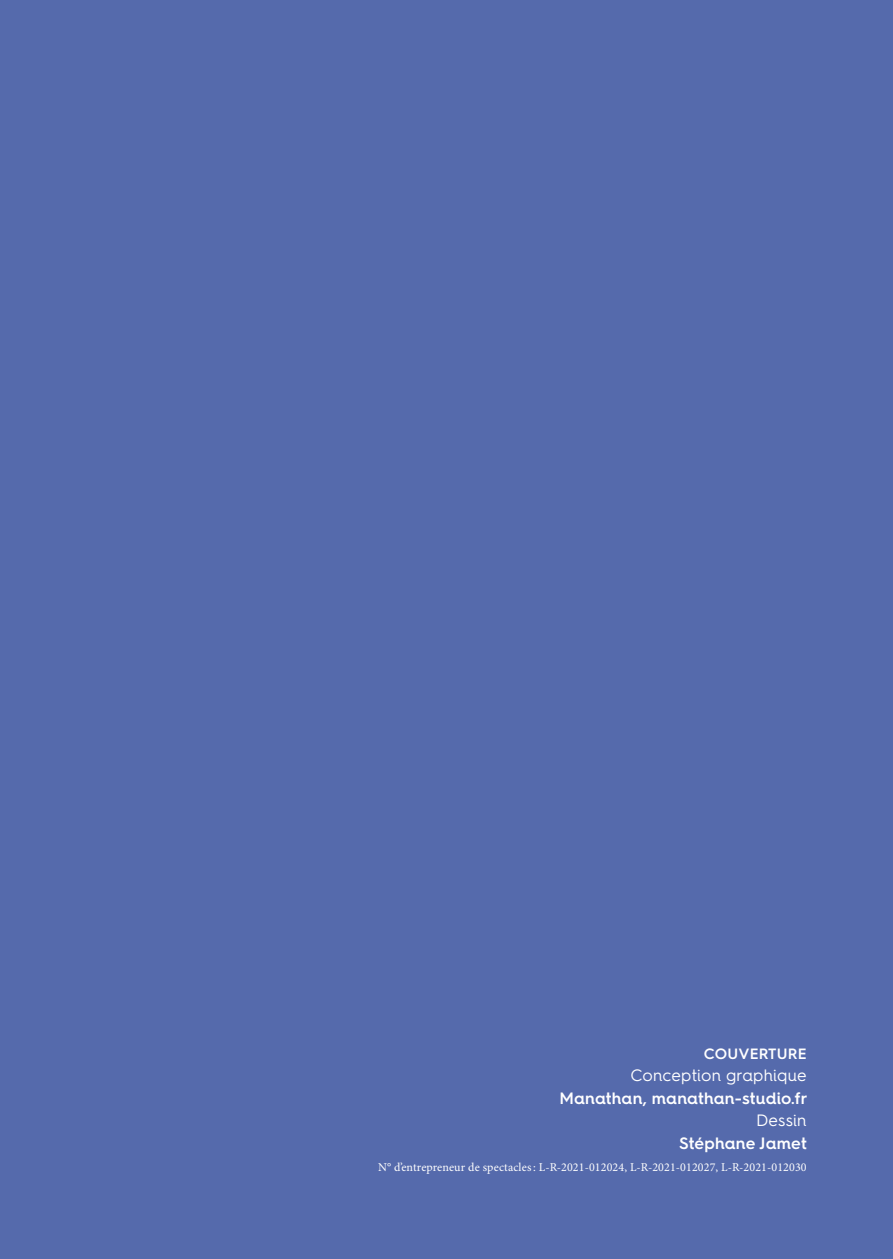
<style>
.page{position:relative;width:893px;height:1259px;background:#556aac}
.page>*{position:absolute;margin:0;border:0;box-sizing:border-box;transform-origin:0 0}
.t1{font:600 16.5px/22.5px "Hurme Geometric Sans 4";letter-spacing:.01em;color:#fff;text-align:right}
.t2{font:16.5px "Hurme Geometric Sans 4";letter-spacing:.01em;color:#fff}
.t3{font:600 15px "Hurme Geometric Sans 4";letter-spacing:.01em;color:#fff}
.t4{font:12px "Minion Pro";letter-spacing:.01em;color:#fff}
.s1{font-weight:400}
</style>
<div class="page">
<p class="t3" style="left:704px;top:1043px;width:104px">COUVERTURE</p>
<p class="t2" style="left:630px;top:1064px;width:178px">Conception graphique</p>
<p class="t1" style="left:559px;top:1086px;width:250px">Manathan, manathan-studio.fr<br><span class="s1">Dessin<br></span>Stéphane Jamet</p>
<p class="t4" style="left:378px;top:1159px;width:430px">N° d’entrepreneur de spectacles: L-R-2021-012024, L-R-2021-012027, L-R-2021-012030</p>
</div>
